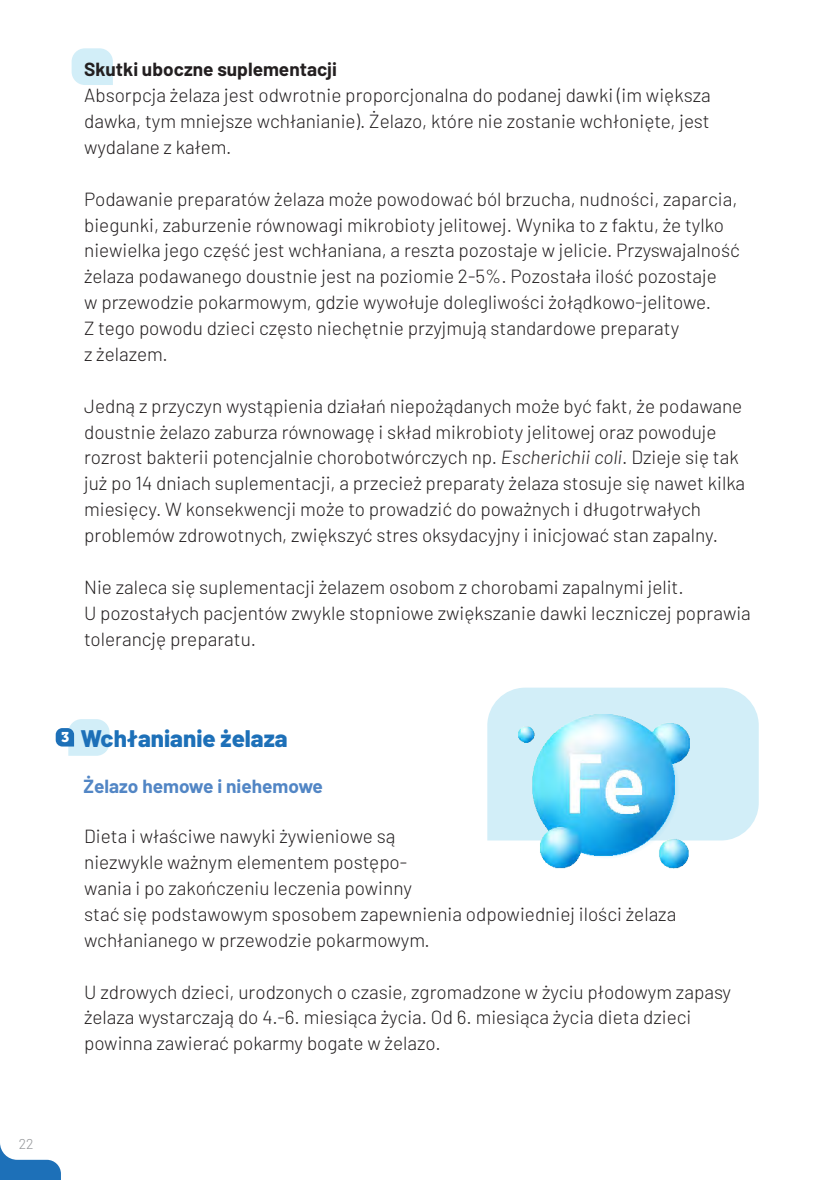
<style>
.page{position:relative;width:840px;height:1180px;background:#fff}
.page>*{position:absolute;margin:0;border:0;box-sizing:border-box;transform-origin:0 0}
.t1{font:800 24px "Barlow";color:#1d70b8}
.t2{font:300 19px/25.8px "Barlow";color:#231f20}
.t3{font:700 19px "Barlow";color:#231f20}
.t4{font:700 19px "Barlow";color:#5286c5}
.t5{font:300 14.2px "Barlow";color:#939598}
.s1{font-style:italic}
</style>
<div class="page">
<svg style="left:72px;top:48px;width:41px;height:37px;background:#d5eff8"></svg>
<svg style="left:1px;top:1148px;width:60px;height:31px"></svg>
<hr style="left:0;top:1142px;width:1px;height:37px;background:#1d70b8">
<svg style="left:56px;top:719px;width:53px;height:36px"></svg>
<div style="left:487px;top:687px;width:271px;height:153px;background:#d2eef8"></div>
<img style="left:518px;top:714px;width:171px;height:154px">
<p class="t3" style="left:84px;top:57px;width:254px">Skutki uboczne suplementacji</p>
<p class="t2" style="left:84px;top:82px;width:627px;text-align:justify">Absorpcja żelaza jest odwrotnie proporcjonalna do podanej dawki (im większa dawka, tym mniejsze wchłanianie). Żelazo, które nie zostanie wchłonięte, jest wydalane z kałem.</p>
<p class="t2" style="left:84px;top:185px;width:657px">Podawanie preparatów żelaza może powodować ból brzucha, nudności, zaparcia, biegunki, zaburzenie równowagi mikrobioty jelitowej. Wynika to z faktu, że tylko niewielka jego część jest wchłaniana, a reszta pozostaje w jelicie. Przyswajalność żelaza podawanego doustnie jest na poziomie 2-5%. Pozostała ilość pozostaje<br>w przewodzie pokarmowym, gdzie wywołuje dolegliwości żołądkowo-jelitowe.<br>Z tego powodu dzieci często niechętnie przyjmują standardowe preparaty<br>z żelazem.</p>
<p class="t2" style="left:84px;top:392px;width:662px">Jedną z przyczyn wystąpienia działań niepożądanych może być fakt, że podawane doustnie żelazo zaburza równowagę i skład mikrobioty jelitowej oraz powoduje rozrost bakterii potencjalnie chorobotwórczych np. <span class="s1">Escherichii coli</span>. Dzieje się tak już po 14 dniach suplementacji, a przecież preparaty żelaza stosuje się nawet kilka miesięcy. W konsekwencji może to prowadzić do poważnych i długotrwałych problemów zdrowotnych, zwiększyć stres oksydacyjny i inicjować stan zapalny.</p>
<p class="t2" style="left:84px;top:573px;width:668px">Nie zaleca się suplementacji żelazem osobom z chorobami zapalnymi jelit.<br>U pozostałych pacjentów zwykle stopniowe zwiększanie dawki leczniczej poprawia tolerancję preparatu.</p>
<p class="t1" style="left:61px;top:722px;width:228px"><sup>3</sup> Wchłanianie żelaza</p>
<p class="t4" style="left:83px;top:773px;width:241px">Żelazo hemowe i niehemowe</p>
<p class="t2" style="left:84px;top:822px;width:593px">Dieta i właściwe nawyki żywieniowe są<br>niezwykle ważnym elementem postępo-<br>wania i po zakończeniu leczenia powinny<br>stać się podstawowym sposobem zapewnienia odpowiedniej ilości żelaza wchłanianego w przewodzie pokarmowym.</p>
<p class="t2" style="left:84px;top:977px;width:648px">U zdrowych dzieci, urodzonych o czasie, zgromadzone w życiu płodowym zapasy żelaza wystarczają do 4.-6. miesiąca życia. Od 6. miesiąca życia dieta dzieci powinna zawierać pokarmy bogate w żelazo.</p>
<p class="t5" style="left:19px;top:1134px;width:16px">22</p>
</div>
